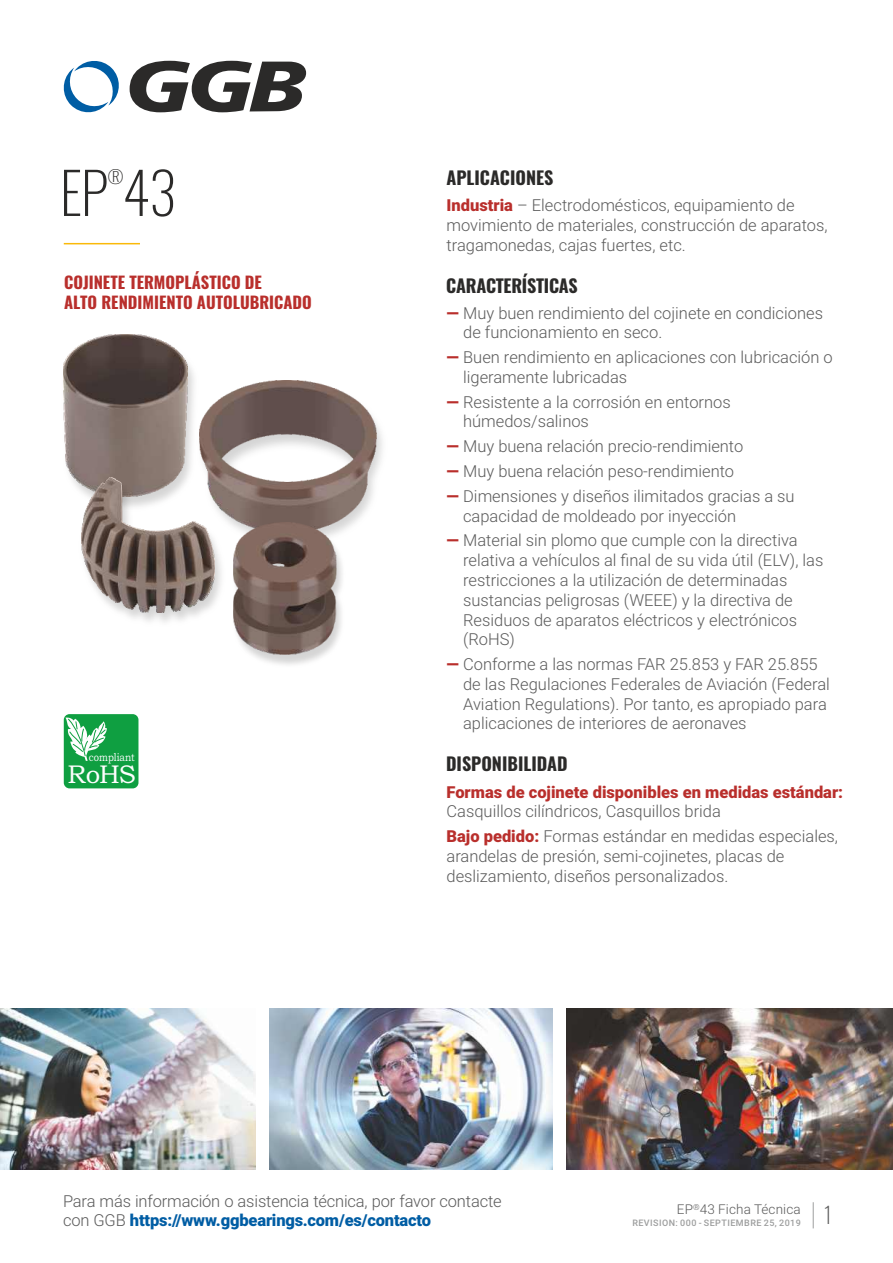
<style>
.page{position:relative;width:893px;height:1263px;background:#fff}
.page>*{position:absolute;margin:0;border:0;box-sizing:border-box;transform-origin:0 0}
.t1{font:200 57px "Oswald";color:#2b2a29}
.t2{font:25.65px "Bookman Old Style";color:#fefefe}
.t3{font:200 22.5px "Oswald";color:#5b5b5b}
.t4{font:700 18px "Oswald";color:#2b2a29}
.t5{font:200 18px "Oswald";color:#2b2a29}
.t6{font:300 16.5px/19.8px "Roboto";color:#5b5b5b}
.t7{font:700 16.5px/19.5px "Oswald";color:#b92f2c}
.t8{font:900 16.5px "Roboto";color:#b92f2c}
.t9{font:300 13.5px "Roboto";letter-spacing:.01em;color:#5b5b5b}
.t10{font:11.25px "Bookman Old Style";color:#fefefe;scale:.84 1}
.t11{font:500 9px "Roboto";letter-spacing:.05em;color:#9d9e9e}
.t12{font:300 8.25px "Roboto";color:#5b5b5b}
.s1{font-weight:900;color:#b92f2c}
.s2{font-weight:900;color:#005da4}
</style>
<div class="page">
<svg style="left:63px;top:61px;width:56px;height:52px"></svg>
<svg style="left:130px;top:61px;width:176px;height:51px"></svg>
<img style="left:0;top:1008px;width:256px;height:161px">
<img style="left:269px;top:1008px;width:284px;height:161px">
<img style="left:566px;top:1008px;width:327px;height:161px">
<svg style="left:813px;top:1202px;width:1px;height:26px"></svg>
<img style="left:268px;top:380px;width:114px;height:93px">
<img style="left:204px;top:381px;width:172px;height:144px">
<hr style="left:64px;top:243px;width:76px;height:1px;background:#fab909">
<img style="left:63px;top:334px;width:141px;height:139px">
<img style="left:64px;top:335px;width:124px;height:144px">
<img style="left:232px;top:520px;width:119px;height:145px">
<img style="left:233px;top:522px;width:103px;height:132px">
<img style="left:72px;top:473px;width:160px;height:149px">
<img style="left:82px;top:478px;width:133px;height:135px">
<div style="left:64px;top:714px;width:74px;height:74px;background:#0f9f41;border-radius:6px"></div>
<svg style="left:63px;top:717px;width:44px;height:44px"></svg>
<p class="t5" style="left:108px;top:164px;width:17px">®</p>
<h1 class="t1" style="left:60px;top:154px;width:118px">EP 43</h1>
<p class="t7" style="left:64px;top:273px;width:249px">COJINETE TERMOPLÁSTICO DE<br>ALTO RENDIMIENTO AUTOLUBRICADO</p>
<p class="t10" style="left:89px;top:752px;width:56px">compliant</p>
<h2 class="t2" style="left:67px;top:765px;width:70px">RoHS</h2>
<p class="t4" style="left:446px;top:165px;width:108px">APLICACIONES</p>
<p class="t6" style="left:446px;top:197px;width:383px"><span class="s1">Industria</span> – Electrodomésticos, equipamiento de movimiento de materiales, construcción de aparatos, tragamonedas, cajas fuertes, etc.</p>
<p class="t4" style="left:446px;top:273px;width:133px">CARACTERÍSTICAS</p>
<p class="t6" style="left:463px;top:304px;width:361px;text-indent:-17px"><span class="s1">—</span> Muy buen rendimiento del cojinete en condiciones de funcionamiento en seco.</p>
<p class="t6" style="left:463px;top:349px;width:371px;text-indent:-17px"><span class="s1">—</span> Buen rendimiento en aplicaciones con lubricación o ligeramente lubricadas</p>
<p class="t6" style="left:463px;top:394px;width:269px;text-indent:-17px"><span class="s1">—</span> Resistente a la corrosión en entornos húmedos/salinos</p>
<p class="t6" style="left:446px;top:438px;width:298px"><span class="s1">—</span> Muy buena relación precio-rendimiento</p>
<p class="t6" style="left:446px;top:463px;width:289px"><span class="s1">—</span> Muy buena relación peso-rendimiento</p>
<p class="t6" style="left:463px;top:488px;width:333px;text-indent:-17px"><span class="s1">—</span> Dimensiones y diseños ilimitados gracias a su capacidad de moldeado por inyección</p>
<p class="t6" style="left:463px;top:532px;width:362px;text-indent:-17px"><span class="s1">—</span> Material sin plomo que cumple con la directiva relativa a vehículos al final de su vida útil (ELV), las restricciones a la utilización de determinadas sustancias peligrosas (WEEE) y la directiva de Residuos de aparatos eléctricos y electrónicos (RoHS)</p>
<p class="t6" style="left:463px;top:656px;width:368px;text-indent:-17px"><span class="s1">—</span> Conforme a las normas FAR 25.853 y FAR 25.855 de las Regulaciones Federales de Aviación (Federal Aviation Regulations). Por tanto, es apropiado para aplicaciones de interiores de aeronaves</p>
<p class="t4" style="left:446px;top:751px;width:123px">DISPONIBILIDAD</p>
<p class="t8" style="left:446px;top:785px;width:398px">Formas de cojinete disponibles en medidas estándar:</p>
<p class="t6" style="left:446px;top:801px;width:393px;line-height:24.8px">Casquillos cilíndricos, Casquillos brida<br><span class="s1">Bajo pedido:</span> Formas estándar en medidas especiales,</p>
<p class="t6" style="left:446px;top:848px;width:339px">arandelas de presión, semi-cojinetes, placas de deslizamiento, diseños personalizados.</p>
<p class="t6" style="left:63px;top:1193px;width:440px">Para más información o asistencia técnica, por favor contacte con GGB <span class="s2">https://www.ggbearings.com/es/contacto</span></p>
<p class="t12" style="left:693px;top:1204px;width:8px">®</p>
<p class="t9" style="left:677px;top:1204px;width:125px">EP 43 Ficha Técnica</p>
<p class="t11" style="left:632px;top:1219px;width:170px">REVISION: 000 - SEPTIEMBRE 25, 2019</p>
<h3 class="t3" style="left:823px;top:1200px;width:11px">1</h3>
</div>
